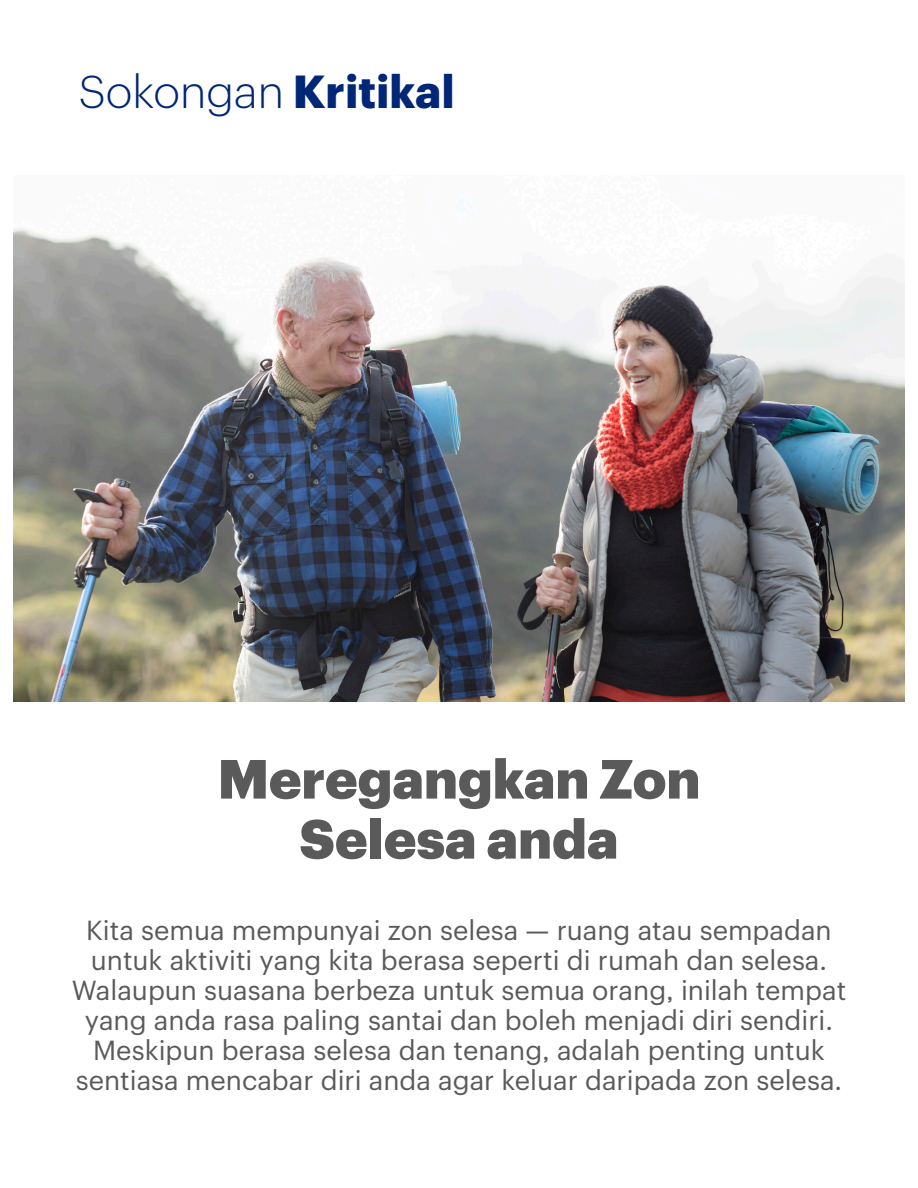
<style>
.page{position:relative;width:918px;height:1188px;background:#fff}
.page>*{position:absolute;margin:0;border:0;box-sizing:border-box;transform-origin:0 0}
.Headline{font:900 54px/60px "Graphik UHG";color:#5a5a5a;text-align:center}
.t1{font:300 45px "Graphik";color:#002677}
.Headline-subhead{font:27px/30px "Graphik UHG";color:#5a5a5a;text-align:center}
.s1{font-weight:700;font-size:45.3px}
</style>
<div class="page">
<img style="left:14px;top:176px;width:890px;height:526px">
<h2 class="t1" style="left:79px;top:59px;width:377px">Sokongan <span class="s1">Kritikal</span></h2>
<p class="Headline" style="left:218px;top:744px;width:484px">Meregangkan Zon<br>Selesa anda</p>
<p class="Headline-subhead" style="left:72px;top:913px;width:776px">Kita semua mempunyai zon selesa — ruang atau sempadan untuk aktiviti yang kita berasa seperti di rumah dan selesa.<br>Walaupun suasana berbeza untuk semua orang, inilah tempat yang anda rasa paling santai dan boleh menjadi diri sendiri.<br>Meskipun berasa selesa dan tenang, adalah penting untuk sentiasa mencabar diri anda agar keluar daripada zon selesa.</p>
</div>
